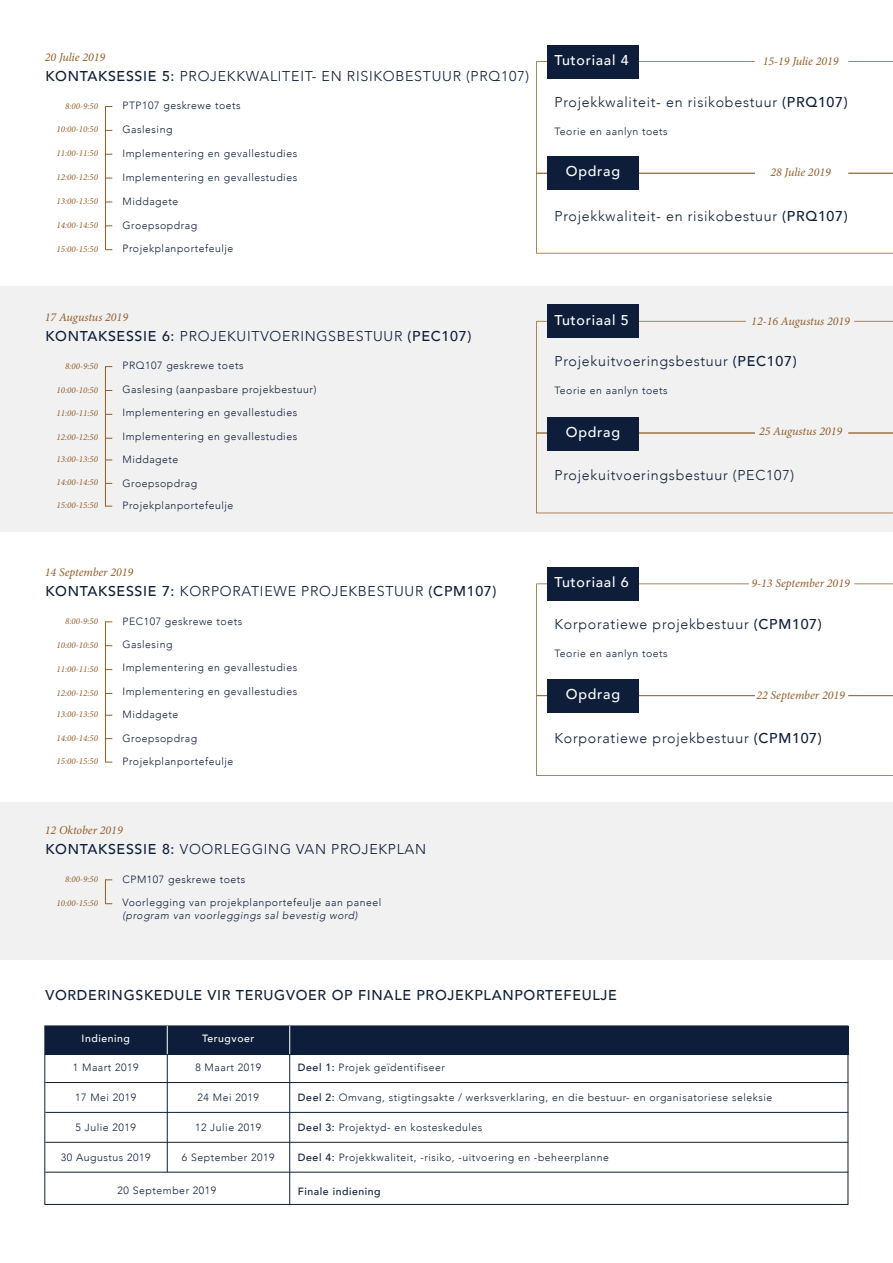
<style>
.page{position:relative;width:893px;height:1263px;background:#fff}
.page>*{position:absolute;margin:0;border:0;box-sizing:border-box;transform-origin:0 0}
.t1{font:300 14.25px "Avenir";letter-spacing:.05em;color:#0e1e3a}
.t2{font:500 14.25px "Avenir";letter-spacing:.05em;color:#0e1e3a}
.t3{font:500 14.25px "Avenir";letter-spacing:.05em;color:#fff}
.t4{font:italic 12px "Minion Pro";color:#935e28}
.t5{font:300 10.5px "Avenir";letter-spacing:.05em;color:#0e1e3a}
.t6{font:italic 300 10.5px "Avenir";letter-spacing:.05em;color:#0e1e3a}
.t7{font:500 10.5px "Avenir";letter-spacing:.05em;color:#fff}
.t8{font:500 10.5px "Avenir";letter-spacing:.05em;color:#0e1e3a}
.t9{font:italic 9px "Minion Pro";color:#935e28}
.s1{font-weight:500}
</style>
<div class="page">
<div style="left:45px;top:1026px;width:803px;height:28px;background:#0e1e3a"></div>
<div style="left:0;top:287px;width:893px;height:245px;background:#f1f1f2"></div>
<div style="left:0;top:802px;width:893px;height:158px;background:#f1f1f2"></div>
<hr style="left:105px;top:106px;width:1px;height:144px;background:#935e28">
<hr style="left:105px;top:366px;width:1px;height:140px;background:#935e28">
<hr style="left:105px;top:622px;width:1px;height:140px;background:#935e28">
<svg style="left:105px;top:879px;width:7px;height:25px"></svg>
<svg style="left:536px;top:61px;width:357px;height:193px"></svg>
<div style="left:548px;top:45px;width:91px;height:33px;background:#0e1e3a"></div>
<div style="left:548px;top:157px;width:91px;height:33px;background:#0e1e3a"></div>
<svg style="left:536px;top:583px;width:357px;height:193px"></svg>
<div style="left:548px;top:567px;width:91px;height:34px;background:#0e1e3a"></div>
<div style="left:548px;top:679px;width:91px;height:33px;background:#0e1e3a"></div>
<svg style="left:536px;top:321px;width:357px;height:192px"></svg>
<div style="left:548px;top:305px;width:91px;height:33px;background:#0e1e3a"></div>
<div style="left:548px;top:417px;width:91px;height:33px;background:#0e1e3a"></div>
<div style="left:44px;top:1025px;width:804px;height:180px;border:1px solid #0e1e3a"></div>
<hr style="left:45px;top:1054px;width:803px;height:1px;background:#0e1e3a">
<hr style="left:45px;top:1082px;width:803px;height:1px;background:#0e1e3a">
<hr style="left:45px;top:1112px;width:803px;height:1px;background:#0e1e3a">
<hr style="left:45px;top:1142px;width:803px;height:1px;background:#0e1e3a">
<hr style="left:45px;top:1172px;width:803px;height:1px;background:#0e1e3a">
<svg style="left:167px;top:1026px;width:1px;height:28px"></svg>
<hr style="left:167px;top:1054px;width:1px;height:118px;background:#0e1e3a">
<svg style="left:289px;top:1026px;width:1px;height:28px"></svg>
<hr style="left:289px;top:1054px;width:1px;height:150px;background:#0e1e3a">
<p class="t4" style="left:45px;top:49px;width:62px">20 Julie 2019</p>
<h1 class="t1" style="left:45px;top:68px;width:485px"><span class="s1">KONTAKSESSIE 5:</span> PROJEKKWALITEIT- EN RISIKOBESTUUR (PRQ107)</h1>
<p class="t5" style="left:123px;top:99px;width:120px">PTP107 geskrewe toets</p>
<p class="t5" style="left:123px;top:123px;width:51px">Gaslesing</p>
<p class="t5" style="left:123px;top:147px;width:176px">Implementering en gevallestudies</p>
<p class="t5" style="left:123px;top:171px;width:176px">Implementering en gevallestudies</p>
<p class="t9" style="left:65px;top:100px;width:34px">8:00-9:50</p>
<p class="t9" style="left:57px;top:123px;width:43px">10:00-10:50</p>
<p class="t9" style="left:57px;top:147px;width:43px">11:00-11:50</p>
<p class="t9" style="left:57px;top:171px;width:43px">12:00-12:50</p>
<p class="t9" style="left:57px;top:195px;width:43px">13:00-13:50</p>
<p class="t5" style="left:123px;top:195px;width:57px">Middagete</p>
<p class="t9" style="left:57px;top:219px;width:43px">14:00-14:50</p>
<p class="t5" style="left:123px;top:219px;width:76px">Groepsopdrag</p>
<p class="t9" style="left:57px;top:243px;width:43px">15:00-15:50</p>
<p class="t5" style="left:123px;top:243px;width:112px">Projekplanportefeulje</p>
<p class="t4" style="left:45px;top:309px;width:85px">17 Augustus 2019</p>
<p class="t9" style="left:65px;top:360px;width:34px">8:00-9:50</p>
<p class="t9" style="left:57px;top:384px;width:43px">10:00-10:50</p>
<p class="t9" style="left:57px;top:407px;width:43px">11:00-11:50</p>
<p class="t9" style="left:57px;top:431px;width:43px">12:00-12:50</p>
<p class="t9" style="left:57px;top:453px;width:43px">13:00-13:50</p>
<p class="t5" style="left:123px;top:453px;width:57px">Middagete</p>
<p class="t9" style="left:57px;top:476px;width:43px">14:00-14:50</p>
<p class="t5" style="left:123px;top:477px;width:76px">Groepsopdrag</p>
<p class="t9" style="left:57px;top:499px;width:43px">15:00-15:50</p>
<p class="t5" style="left:123px;top:499px;width:112px">Projekplanportefeulje</p>
<h1 class="t1" style="left:45px;top:328px;width:427px"><span class="s1">KONTAKSESSIE 6:</span> PROJEKUITVOERINGSBESTUUR <span class="s1">(PEC107)</span></h1>
<p class="t5" style="left:123px;top:359px;width:123px">PRQ107 geskrewe toets</p>
<p class="t5" style="left:123px;top:383px;width:195px">Gaslesing (aanpasbare projekbestuur)</p>
<p class="t5" style="left:123px;top:406px;width:176px">Implementering en gevallestudies</p>
<p class="t5" style="left:123px;top:430px;width:176px">Implementering en gevallestudies</p>
<p class="t4" style="left:45px;top:564px;width:90px">14 September 2019</p>
<p class="t9" style="left:65px;top:615px;width:34px">8:00-9:50</p>
<p class="t9" style="left:57px;top:639px;width:43px">10:00-10:50</p>
<p class="t9" style="left:57px;top:663px;width:43px">11:00-11:50</p>
<p class="t9" style="left:57px;top:686px;width:43px">12:00-12:50</p>
<p class="t9" style="left:57px;top:708px;width:43px">13:00-13:50</p>
<p class="t5" style="left:123px;top:708px;width:57px">Middagete</p>
<p class="t9" style="left:57px;top:732px;width:43px">14:00-14:50</p>
<p class="t5" style="left:123px;top:732px;width:76px">Groepsopdrag</p>
<p class="t9" style="left:57px;top:755px;width:43px">15:00-15:50</p>
<p class="t5" style="left:123px;top:755px;width:112px">Projekplanportefeulje</p>
<h1 class="t1" style="left:45px;top:583px;width:453px"><span class="s1">KONTAKSESSIE 7:</span> KORPORATIEWE PROJEKBESTUUR <span class="s1">(CPM107)</span></h1>
<p class="t5" style="left:123px;top:615px;width:121px">PEC107 geskrewe toets</p>
<p class="t5" style="left:123px;top:638px;width:51px">Gaslesing</p>
<p class="t5" style="left:123px;top:662px;width:176px">Implementering en gevallestudies</p>
<p class="t5" style="left:123px;top:685px;width:176px">Implementering en gevallestudies</p>
<p class="t4" style="left:45px;top:822px;width:79px">12 Oktober 2019</p>
<h1 class="t1" style="left:45px;top:841px;width:382px"><span class="s1">KONTAKSESSIE 8:</span> VOORLEGGING VAN PROJEKPLAN</h1>
<p class="t9" style="left:65px;top:873px;width:34px">8:00-9:50</p>
<p class="t9" style="left:57px;top:897px;width:43px">10:00-15:50</p>
<p class="t5" style="left:123px;top:873px;width:124px">CPM107 geskrewe toets</p>
<p class="t5" style="left:123px;top:896px;width:260px">Voorlegging van projekplanportefeulje aan paneel</p>
<p class="t6" style="left:123px;top:909px;width:237px">(program van voorleggings sal bevestig word)</p>
<h1 class="t3" style="left:555px;top:48px;width:76px">Tutoriaal 4</h1>
<p class="t4" style="left:763px;top:53px;width:77px">15-19 Julie 2019</p>
<h1 class="t1" style="left:555px;top:94px;width:295px">Projekkwaliteit- en risikobestuur <span class="s1">(PRQ107)</span></h1>
<p class="t5" style="left:555px;top:125px;width:115px">Teorie en aanlyn toets</p>
<h1 class="t3" style="left:566px;top:159px;width:56px">Opdrag</h1>
<p class="t4" style="left:770px;top:164px;width:62px">28 Julie 2019</p>
<h1 class="t1" style="left:555px;top:208px;width:295px">Projekkwaliteit- en risikobestuur <span class="s1">(PRQ107)</span></h1>
<h1 class="t3" style="left:555px;top:307px;width:76px">Tutoriaal 5</h1>
<p class="t4" style="left:751px;top:313px;width:100px">12-16 Augustus 2019</p>
<h1 class="t1" style="left:555px;top:353px;width:244px">Projekuitvoeringsbestuur <span class="s1">(PEC107)</span></h1>
<p class="t5" style="left:555px;top:384px;width:115px">Teorie en aanlyn toets</p>
<h1 class="t3" style="left:566px;top:419px;width:56px">Opdrag</h1>
<p class="t4" style="left:759px;top:423px;width:85px">25 Augustus 2019</p>
<h1 class="t1" style="left:555px;top:467px;width:241px">Projekuitvoeringsbestuur (PEC107)</h1>
<h1 class="t3" style="left:555px;top:570px;width:76px">Tutoriaal 6</h1>
<p class="t4" style="left:751px;top:575px;width:100px">9-13 September 2019</p>
<h1 class="t1" style="left:555px;top:616px;width:269px">Korporatiewe projekbestuur <span class="s1">(CPM107)</span></h1>
<p class="t5" style="left:555px;top:647px;width:115px">Teorie en aanlyn toets</p>
<h1 class="t3" style="left:566px;top:681px;width:56px">Opdrag</h1>
<p class="t4" style="left:756px;top:687px;width:90px">22 September 2019</p>
<h1 class="t1" style="left:555px;top:730px;width:269px">Korporatiewe projekbestuur <span class="s1">(CPM107)</span></h1>
<h1 class="t2" style="left:45px;top:983px;width:573px">VORDERINGSKEDULE VIR TERUGVOER OP FINALE PROJEKPLANPORTEFEULJE</h1>
<p class="t7" style="left:82px;top:1029px;width:50px">Indiening</p>
<p class="t7" style="left:202px;top:1029px;width:54px">Terugvoer</p>
<p class="t5" style="left:73px;top:1061px;width:67px">1 Maart 2019</p>
<p class="t5" style="left:195px;top:1061px;width:67px">8 Maart 2019</p>
<p class="t5" style="left:298px;top:1061px;width:148px"><span class="s1">Deel 1:</span> Projek geïdentifiseer</p>
<p class="t5" style="left:75px;top:1091px;width:63px">17 Mei 2019</p>
<p class="t5" style="left:198px;top:1091px;width:63px">24 Mei 2019</p>
<p class="t5" style="left:298px;top:1091px;width:476px"><span class="s1">Deel 2:</span> Omvang, stigtingsakte / werksverklaring, en die bestuur- en organisatoriese seleksie</p>
<p class="t5" style="left:76px;top:1121px;width:62px">5 Julie 2019</p>
<p class="t5" style="left:195px;top:1121px;width:68px">12 Julie 2019</p>
<p class="t5" style="left:298px;top:1121px;width:186px"><span class="s1">Deel 3:</span> Projektyd- en kosteskedules</p>
<p class="t5" style="left:61px;top:1151px;width:91px">30 Augustus 2019</p>
<p class="t5" style="left:118px;top:1184px;width:100px">20 September 2019</p>
<p class="t5" style="left:182px;top:1151px;width:94px">6 September 2019</p>
<p class="t5" style="left:298px;top:1151px;width:312px"><span class="s1">Deel 4:</span> Projekkwaliteit, -risiko, -uitvoering en -beheerplanne</p>
<p class="t8" style="left:298px;top:1182px;width:84px">Finale indiening</p>
</div>
